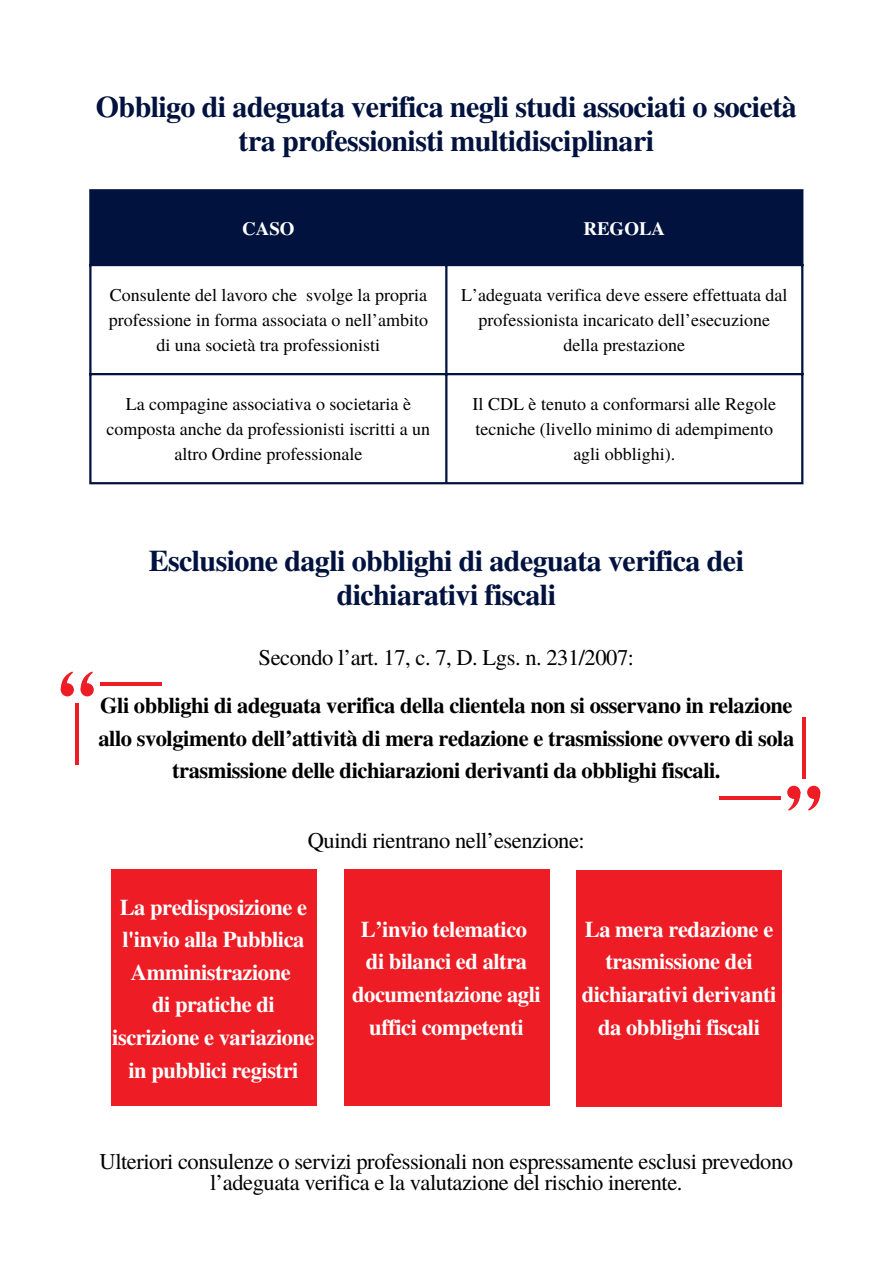
<style>
.page{position:relative;width:893px;height:1264px;background:#fff}
.page>*{position:absolute;margin:0;border:0;box-sizing:border-box;transform-origin:0 0}
.t1{font:700 30px/33.8px "Te X Gyre Termes";letter-spacing:-.02em;color:#01123e;text-align:center}
.t2{font:700 22.5px/32.5px "Te X Gyre Termes";letter-spacing:-.02em;color:#fff;text-align:center}
.t3{font:700 22.5px/32.5px "Te X Gyre Termes";letter-spacing:-.02em;color:#000;text-align:center}
.t4{font:22.5px/21.3px "Te X Gyre Termes";letter-spacing:-.02em;color:#000;text-align:center}
.t5{font:700 18.9px "Te X Gyre Termes";color:#fff}
.t6{font:18px/24.8px "Te X Gyre Termes";color:#000;text-align:center}
</style>
<div class="page">
<div style="left:91px;top:191px;width:710px;height:73px;background:#01123e"></div>
<hr style="left:89px;top:191px;width:2px;height:291px;background:#01123e">
<hr style="left:445px;top:191px;width:2px;height:291px;background:#01123e">
<hr style="left:801px;top:191px;width:2px;height:291px;background:#01123e">
<hr style="left:89px;top:189px;width:714px;height:2px;background:#01123e">
<hr style="left:89px;top:264px;width:714px;height:2px;background:#01123e">
<hr style="left:89px;top:373px;width:714px;height:2px;background:#01123e">
<hr style="left:89px;top:482px;width:714px;height:2px;background:#01123e">
<div style="left:81px;top:683px;width:13px;height:13px;background:#ee1c25;border-radius:50%"></div>
<svg style="left:80px;top:671px;width:13px;height:23px"></svg>
<div style="left:61px;top:683px;width:13px;height:13px;background:#ee1c25;border-radius:50%"></div>
<svg style="left:60px;top:671px;width:13px;height:23px"></svg>
<hr style="left:76px;top:703px;width:3px;height:61px;background:#ee1c25">
<hr style="left:101px;top:682px;width:61px;height:4px;background:#ee1c25">
<svg style="left:787px;top:785px;width:13px;height:14px"></svg>
<svg style="left:787px;top:787px;width:14px;height:23px"></svg>
<svg style="left:807px;top:787px;width:14px;height:23px"></svg>
<hr style="left:802px;top:717px;width:3px;height:61px;background:#ee1c25">
<hr style="left:719px;top:796px;width:61px;height:3px;background:#ee1c25">
<div style="left:111px;top:869px;width:205px;height:236px;background:#ee1c25"></div>
<div style="left:344px;top:869px;width:205px;height:236px;background:#ee1c25"></div>
<div style="left:576px;top:870px;width:205px;height:236px;background:#ee1c25"></div>
<p class="t1" style="left:96px;top:89px;width:702px">Obbligo di adeguata verifica negli studi associati o società tra professionisti multidisciplinari</p>
<p class="t5" style="left:242px;top:214px;width:54px">CASO</p>
<p class="t5" style="left:583px;top:214px;width:83px">REGOLA</p>
<p class="t6" style="left:109px;top:282px;width:321px">Consulente del lavoro che svolge la propria professione in forma associata o nell’ambito di una società tra professionisti</p>
<p class="t6" style="left:461px;top:282px;width:328px">L’adeguata verifica deve essere effettuata dal professionista incaricato dell’esecuzione della prestazione</p>
<p class="t6" style="left:106px;top:391px;width:325px">La compagine associativa o societaria è composta anche da professionisti iscritti a un altro Ordine professionale</p>
<p class="t6" style="left:472px;top:391px;width:305px">Il CDL è tenuto a conformarsi alle Regole tecniche (livello minimo di adempimento agli obblighi).</p>
<p class="t1" style="left:149px;top:543px;width:596px">Esclusione dagli obblighi di adeguata verifica dei dichiarativi fiscali</p>
<p class="t4" style="left:258px;top:645px;width:377px">Secondo l’art. 17, c. 7, D. Lgs. n. 231/2007:</p>
<p class="t3" style="left:98px;top:688px;width:697px">Gli obblighi di adeguata verifica della clientela non si osservano in relazione allo svolgimento dell’attività di mera redazione e trasmissione ovvero di sola trasmissione delle dichiarazioni derivanti da obblighi fiscali.</p>
<p class="t4" style="left:308px;top:828px;width:278px">Quindi rientrano nell’esenzione:</p>
<p class="t2" style="left:120px;top:889px;width:189px">La predisposizione e l'invio alla Pubblica<br>Amministrazione</p>
<p class="t2" style="left:112px;top:987px;width:204px">di pratiche di iscrizione e variazione in pubblici registri</p>
<p class="t2" style="left:360px;top:911px;width:168px">L’invio telematico</p>
<p class="t2" style="left:352px;top:944px;width:190px">di bilanci ed altra documentazione agli uffici competenti</p>
<p class="t2" style="left:581px;top:911px;width:196px">La mera redazione e trasmissione dei dichiarativi derivanti da obblighi fiscali</p>
<p class="t4" style="left:99px;top:1149px;width:695px">Ulteriori consulenze o servizi professionali non espressamente esclusi prevedono l’adeguata verifica e la valutazione del rischio inerente.</p>
</div>
